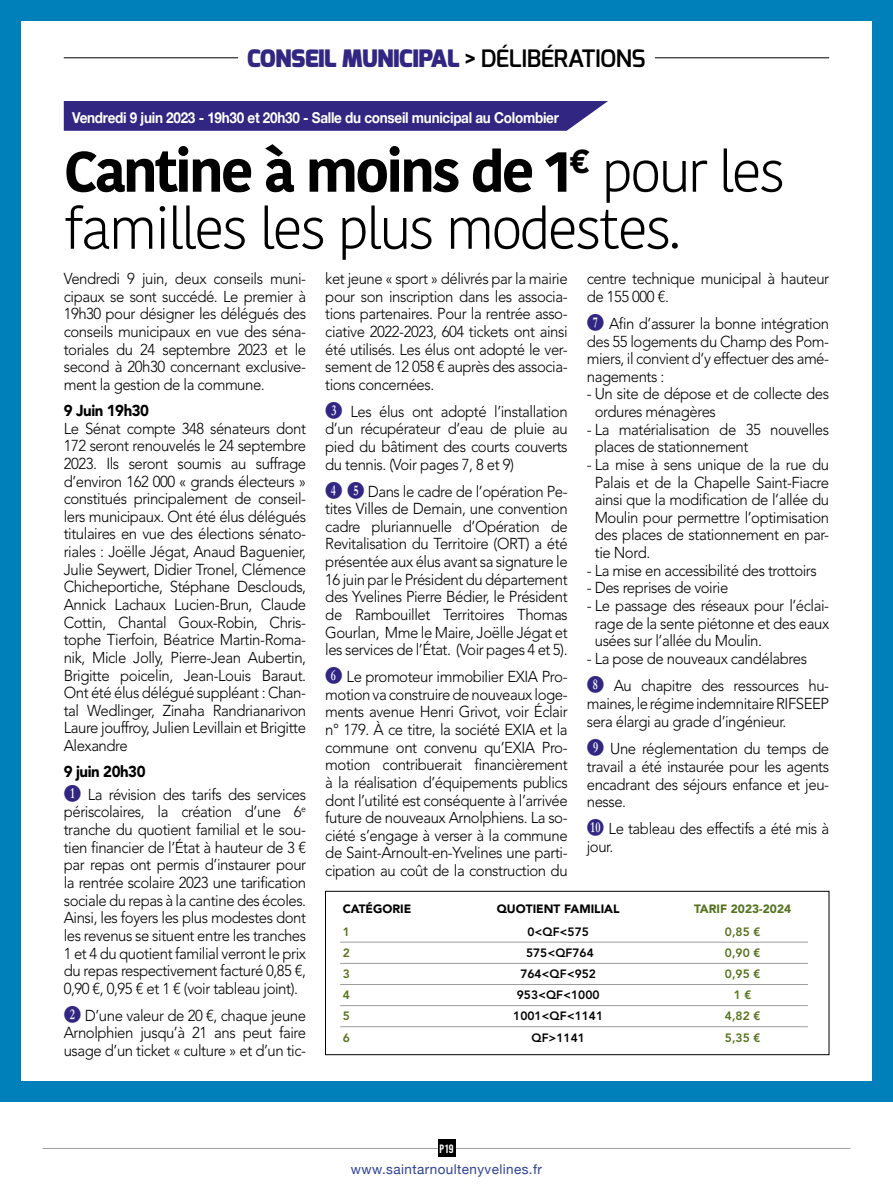
<style>
.page{position:relative;width:893px;height:1191px;background:#fff}
.page>*{position:absolute;margin:0;border:0;box-sizing:border-box;transform-origin:0 0}
.t1{font:300 57px/57px "Kohinoor Bangla";letter-spacing:-.05em;color:#000}
.t2{font:900 24px "Exo";letter-spacing:-.02em;color:#312783}
.t3{font:300 15.75px/17.5px "Avenir LT Std";letter-spacing:-.03em;color:#000;text-align:justify;scale:.95 1}
.t4{font:900 15.75px "Avenir LT Std";letter-spacing:-.03em;color:#000;scale:.95 1}
.t5{font:700 15px "Helvetica Neue";letter-spacing:-.02em;color:#fff;scale:.9 1}
.t6{font:13.5px "Helvetica Neue";letter-spacing:.03em;color:#2e4193}
.t7{font:800 12px "Avenir LT Std";color:#000}
.t8{font:800 12px "Avenir LT Std";color:#56721f}
.t9{font:900 12px "Avenir LT Std";color:#000}
.t10{font:900 12px "Avenir LT Std";color:#56721f}
.t11{font:12px "Bebas Neue";color:#fff}
.s1{font-weight:600;color:#000}
.s2{font-weight:700}
.s3{font-weight:900}
.s4{font-family:"Numberpile";font-weight:400;color:#312783}
</style>
<div class="page">
<hr style="left:43px;top:1148px;width:807px;height:1px;background:#9d9d9c">
<div style="left:438px;top:1140px;width:17px;height:17px;background:#000"></div>
<div style="left:0;top:0;width:893px;height:1101px;background:#0080bb"></div>
<div style="left:21px;top:21px;width:851px;height:1059px;background:#fff"></div>
<div style="left:64px;top:101px;width:544px;height:30px;background:#312783"></div>
<hr style="left:64px;top:57px;width:174px;height:1px;background:#000">
<hr style="left:655px;top:57px;width:174px;height:1px;background:#000">
<div style="left:325px;top:891px;width:504px;height:163px;border:1px solid #000"></div>
<hr style="left:340px;top:942px;width:468px;height:1px;background:#9d9d9c">
<hr style="left:340px;top:963px;width:468px;height:1px;background:#9d9d9c">
<hr style="left:340px;top:984px;width:468px;height:1px;background:#9d9d9c">
<hr style="left:340px;top:1005px;width:468px;height:1px;background:#9d9d9c">
<hr style="left:340px;top:1026px;width:468px;height:1px;background:#9d9d9c">
<h2 class="t2" style="left:247px;top:43px;width:400px">CONSEIL MUNICIPAL <span class="s1">&gt; DÉLIBÉRATIONS</span></h2>
<p class="t5" style="left:72px;top:106px;width:542px">Vendredi 9 juin 2023 - 19h30 et 20h30 - Salle du conseil municipal au Colombier</p>
<h1 class="t1" style="left:64px;top:142px;width:723px"><span class="s2">Cantine à moins de 1</span><sup>€</sup> pour les familles les plus modestes.</h1>
<p class="t3" style="left:64px;top:270px;width:257px">Vendredi 9 juin, deux conseils muni&shy;cipaux se sont succédé. Le premier à 19h30 pour désigner les délégués des conseils municipaux en vue des séna&shy;toriales du 24 septembre 2023 et le second à 20h30 concernant exclusive&shy;ment la gestion de la commune.</p>
<p class="t4" style="left:64px;top:401px;width:91px">9 Juin 19h30</p>
<p class="t3" style="left:64px;top:419px;width:257px">Le Sénat compte 348 sénateurs dont 172 seront renouvelés le 24 septembre 2023. Ils seront soumis au suffrage d’environ 162 000 « grands électeurs » constitués principalement de conseil&shy;lers municipaux. Ont été élus délégués titulaires en vue des élections sénato&shy;riales : Joëlle Jégat, Anaud Baguenier, Julie Seywert, Didier Tronel, Clémence Chicheportiche, Stéphane Desclouds, Annick Lachaux Lucien-Brun, Claude Cottin, Chantal Goux-Robin, Chris&shy;tophe Tierfoin, Béatrice Martin-Roma&shy;nik, Micle Jolly, Pierre-Jean Aubertin, Brigitte poicelin, Jean-Louis Baraut.<br>Ont été élus délégué suppléant : Chan&shy;tal Wedlinger, Zinaha Randrianarivon Laure jouffroy, Julien Levillain et Brigitte Alexandre</p>
<p class="t3" style="left:64px;top:760px;width:257px;line-height:22.6px"><span class="s3">9 juin 20h30<br></span><span class="s4">B</span> La révision des tarifs des services</p>
<p class="t3" style="left:64px;top:803px;width:257px">périscolaires, la création d’une 6<sup>e </sup>tranche du quotient familial et le sou&shy;tien financier de l’État à hauteur de 3 € par repas ont permis d’instaurer pour la rentrée scolaire 2023 une tarification sociale du repas à la cantine des écoles.<br>Ainsi, les foyers les plus modestes dont les revenus se situent entre les tranches 1 et 4 du quotient familial verront le prix du repas respectivement facturé 0,85 €, 0,90 €, 0,95 € et 1 € (voir tableau joint).</p>
<p class="t3" style="left:64px;top:1006px;width:257px"><span class="s4">C</span> D’une valeur de 20 €, chaque jeune Arnolphien jusqu’à 21 ans peut faire usage d’un ticket « culture » et d’un tic-</p>
<p class="t3" style="left:325px;top:270px;width:257px">ket jeune « sport » délivrés par la mairie pour son inscription dans les associa&shy;tions partenaires. Pour la rentrée asso&shy;ciative 2022-2023, 604 tickets ont ainsi été utilisés. Les élus ont adopté le ver&shy;sement de 12 058 € auprès des associa&shy;tions concernées.</p>
<p class="t3" style="left:325px;top:403px;width:257px"><span class="s4">D</span> Les élus ont adopté l’installation d’un récupérateur d’eau de pluie au pied du bâtiment des courts couverts du tennis. (Voir pages 7, 8 et 9)</p>
<p class="t3" style="left:325px;top:482px;width:257px"><span class="s4">E F</span> Dans le cadre de l’opération Pe&shy;tites Villes de Demain, une convention cadre pluriannuelle d’Opération de Revitalisation du Territoire (ORT) a été présentée aux élus avant sa signature le 16 juin par le Président du département des Yvelines Pierre Bédier, le Président de Rambouillet Territoires Thomas Gourlan, Mme le Maire, Joëlle Jégat et les services de l’État. (Voir pages 4 et 5).</p>
<p class="t3" style="left:325px;top:668px;width:257px"><span class="s4">G</span> Le promoteur immobilier EXIA Pro&shy;motion va construire de nouveaux loge&shy;ments avenue Henri Grivot, voir Éclair n° 179. À ce titre, la société EXIA et la commune ont convenu qu’EXIA Pro&shy;motion contribuerait financièrement à la réalisation d’équipements publics dont l’utilité est conséquente à l’arrivée future de nouveaux Arnolphiens. La so&shy;ciété s’engage à verser à la commune de Saint-Arnoult-en-Yvelines une parti&shy;cipation au coût de la construction du</p>
<p class="t3" style="left:587px;top:270px;width:257px">centre technique municipal à hauteur de 155 000 €.</p>
<p class="t3" style="left:587px;top:315px;width:257px"><span class="s4">H</span> Afin d’assurer la bonne intégration des 55 logements du Champ des Pom&shy;miers, il convient d’y effectuer des amé&shy;nagements :</p>
<p class="t3" style="left:595px;top:385px;width:248px;text-indent:-8px">- Un site de dépose et de collecte des ordures ménagères</p>
<p class="t3" style="left:595px;top:420px;width:248px;text-indent:-8px">- La matérialisation de 35 nouvelles places de stationnement</p>
<p class="t3" style="left:595px;top:456px;width:248px;text-indent:-8px">- La mise à sens unique de la rue du Palais et de la Chapelle Saint-Fiacre ainsi que la modification de l’allée du Moulin pour permettre l’optimisation des places de stationnement en par&shy;tie Nord.</p>
<p class="t3" style="left:587px;top:561px;width:244px">- La mise en accessibilité des trottoirs</p>
<p class="t3" style="left:587px;top:579px;width:151px">- Des reprises de voirie</p>
<p class="t3" style="left:595px;top:597px;width:248px;text-indent:-8px">- Le passage des réseaux pour l’éclai&shy;rage de la sente piétonne et des eaux usées sur l’allée du Moulin.</p>
<p class="t3" style="left:587px;top:645px;width:257px;line-height:26.8px">- La pose de nouveaux candélabres<br><span class="s4">I</span> Au chapitre des ressources hu-</p>
<p class="t3" style="left:587px;top:695px;width:257px">maines, le régime indemnitaire RIFSEEP sera élargi au grade d’ingénieur.</p>
<p class="t3" style="left:587px;top:739px;width:257px"><span class="s4">J</span> Une réglementation du temps de travail a été instaurée pour les agents encadrant des séjours enfance et jeu&shy;nesse.</p>
<p class="t3" style="left:587px;top:820px;width:257px"><span class="s4">K</span> Le tableau des effectifs a été mis à jour.</p>
<p class="t9" style="left:343px;top:902px;width:70px">CATÉGORIE</p>
<p class="t9" style="left:497px;top:902px;width:124px">QUOTIENT FAMILIAL</p>
<p class="t10" style="left:694px;top:902px;width:99px">TARIF 2023-2024</p>
<p class="t8" style="left:343px;top:924px;width:9px">1</p>
<p class="t7" style="left:527px;top:924px;width:63px">0&lt;QF&lt;575</p>
<p class="t8" style="left:725px;top:924px;width:37px">0,85 €</p>
<p class="t8" style="left:343px;top:945px;width:9px">2</p>
<p class="t7" style="left:526px;top:945px;width:69px">575&lt;QF764</p>
<p class="t8" style="left:725px;top:945px;width:37px">0,90 €</p>
<p class="t8" style="left:343px;top:966px;width:9px">3</p>
<p class="t7" style="left:520px;top:966px;width:77px">764&lt;QF&lt;952</p>
<p class="t8" style="left:725px;top:966px;width:37px">0,95 €</p>
<p class="t8" style="left:343px;top:988px;width:9px">4</p>
<p class="t7" style="left:517px;top:988px;width:84px">953&lt;QF&lt;1000</p>
<p class="t8" style="left:734px;top:988px;width:19px">1 €</p>
<p class="t8" style="left:343px;top:1009px;width:9px">5</p>
<p class="t7" style="left:513px;top:1009px;width:91px">1001&lt;QF&lt;1141</p>
<p class="t8" style="left:725px;top:1009px;width:37px">4,82 €</p>
<p class="t8" style="left:343px;top:1030px;width:9px">6</p>
<p class="t7" style="left:531px;top:1030px;width:55px">QF&gt;1141</p>
<p class="t8" style="left:725px;top:1030px;width:37px">5,35 €</p>
<p class="t11" style="left:439px;top:1142px;width:16px">P19</p>
<p class="t6" style="left:351px;top:1159px;width:193px">www.saintarnoultenyvelines.fr</p>
</div>
